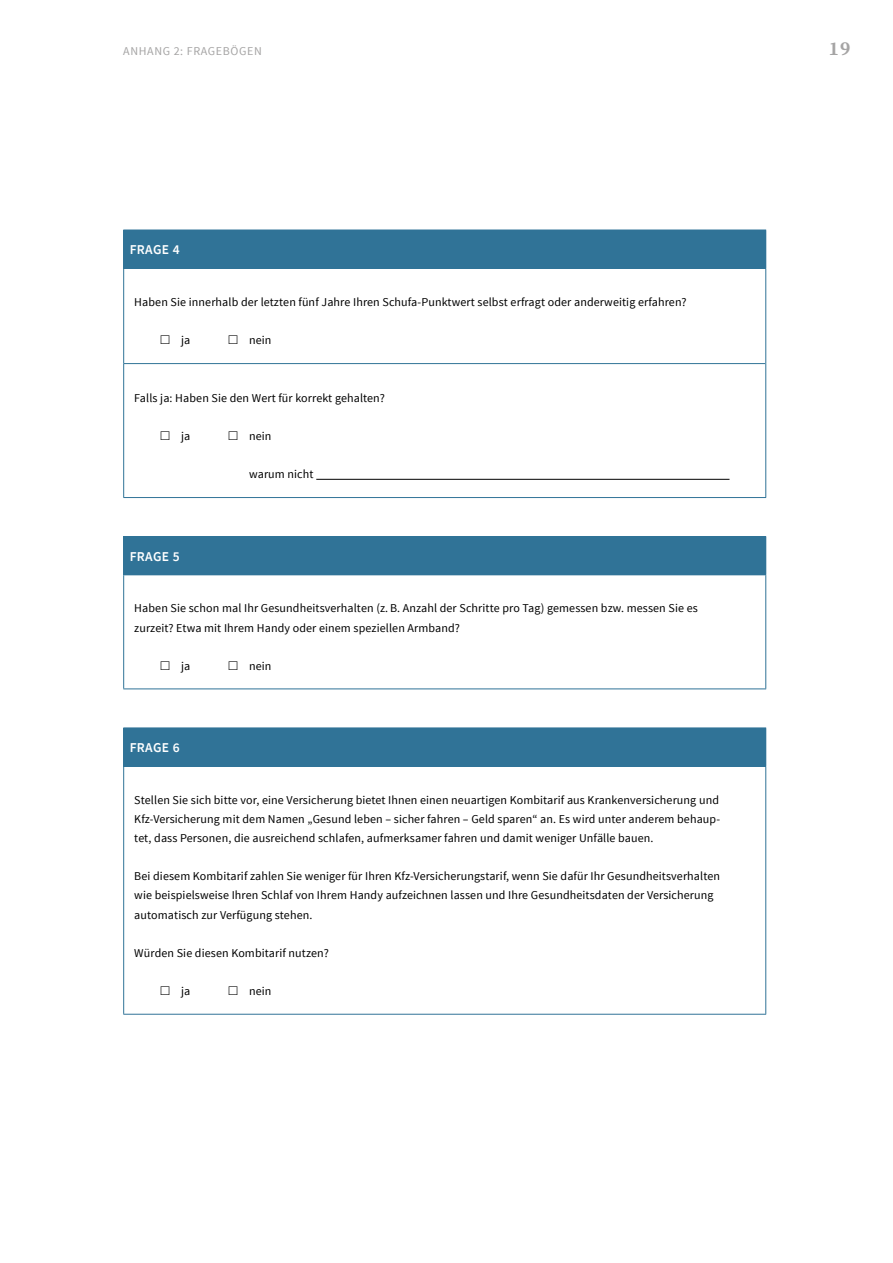
<style>
.page{position:relative;width:893px;height:1263px;background:#fff}
.page>*{position:absolute;margin:0;border:0;box-sizing:border-box;transform-origin:0 0}
.t1{font:700 19.5px "Source Serif Pro";color:#a5a4a4}
.Tab_Sub_-_White{font:600 13.5px "Source Sans Pro";letter-spacing:.025em;color:#fff}
.Tab_-_Copy_-_Fragebogen{font:12px/19.2px "Source Sans Pro";letter-spacing:.01em;color:#000}
.t2{font:12px "Source Sans Pro";color:#a5a4a4}
</style>
<div class="page">
<div style="left:124px;top:230px;width:642px;height:38px;background:#307397"></div>
<hr style="left:765px;top:269px;width:1px;height:95px;background:#307397">
<hr style="left:765px;top:364px;width:1px;height:133px;background:#307397">
<hr style="left:123px;top:363px;width:642px;height:1px;background:#307397">
<hr style="left:123px;top:497px;width:643px;height:1px;background:#307397">
<hr style="left:123px;top:269px;width:1px;height:94px;background:#307397">
<hr style="left:123px;top:364px;width:1px;height:133px;background:#307397">
<hr style="left:123px;top:230px;width:1px;height:38px;background:#307397">
<hr style="left:123px;top:268px;width:643px;height:1px;background:#307397">
<hr style="left:316px;top:479px;width:413px;height:1px;background:#000">
<div style="left:124px;top:536px;width:642px;height:39px;background:#307397"></div>
<hr style="left:765px;top:575px;width:1px;height:113px;background:#307397">
<hr style="left:123px;top:688px;width:643px;height:1px;background:#307397">
<hr style="left:123px;top:575px;width:1px;height:113px;background:#307397">
<hr style="left:123px;top:536px;width:643px;height:1px;background:#307397">
<hr style="left:123px;top:537px;width:1px;height:37px;background:#307397">
<hr style="left:123px;top:574px;width:643px;height:1px;background:#307397">
<div style="left:124px;top:728px;width:642px;height:38px;background:#307397"></div>
<hr style="left:765px;top:766px;width:1px;height:248px;background:#307397">
<hr style="left:123px;top:1014px;width:643px;height:1px;background:#307397">
<hr style="left:123px;top:766px;width:1px;height:248px;background:#307397">
<hr style="left:123px;top:727px;width:643px;height:1px;background:#307397">
<hr style="left:123px;top:728px;width:1px;height:38px;background:#307397">
<hr style="left:123px;top:766px;width:643px;height:1px;background:#307397">
<p class="t2" style="left:123px;top:44px;width:16px">Anhang</p>
<p class="t2" style="left:174px;top:44px;width:29px">2: Fragebögen</p>
<h1 class="t1" style="left:829px;top:37px;width:23px">19</h1>
<h3 class="Tab_Sub_-_White" style="left:130px;top:241px;width:51px">FRAGE 4</h3>
<p class="Tab_-_Copy_-_Fragebogen" style="left:134px;top:293px;width:554px">Haben Sie innerhalb der letzten fünf Jahre Ihren Schufa-Punktwert selbst erfragt oder anderweitig erfahren?</p>
<p class="Tab_-_Copy_-_Fragebogen" style="left:181px;top:331px;width:11px">ja</p>
<p class="Tab_-_Copy_-_Fragebogen" style="left:249px;top:331px;width:24px">nein</p>
<p class="Tab_-_Copy_-_Fragebogen" style="left:134px;top:388px;width:252px">Falls ja: Haben Sie den Wert für korrekt gehalten?</p>
<p class="Tab_-_Copy_-_Fragebogen" style="left:181px;top:427px;width:11px">ja</p>
<p class="Tab_-_Copy_-_Fragebogen" style="left:249px;top:427px;width:24px">nein</p>
<p class="Tab_-_Copy_-_Fragebogen" style="left:249px;top:465px;width:66px">warum nicht</p>
<h3 class="Tab_Sub_-_White" style="left:130px;top:547px;width:51px">FRAGE 5</h3>
<p class="Tab_-_Copy_-_Fragebogen" style="left:134px;top:599px;width:565px">Haben Sie schon mal Ihr Gesundheitsverhalten (z.B. Anzahl der Schritte pro Tag) gemessen bzw. messen Sie es zurzeit? Etwa mit Ihrem Handy oder einem speziellen Armband?</p>
<p class="Tab_-_Copy_-_Fragebogen" style="left:181px;top:656px;width:11px">ja</p>
<p class="Tab_-_Copy_-_Fragebogen" style="left:249px;top:656px;width:24px">nein</p>
<h3 class="Tab_Sub_-_White" style="left:130px;top:739px;width:51px">FRAGE 6</h3>
<p class="Tab_-_Copy_-_Fragebogen" style="left:134px;top:790px;width:587px;text-align:justify">Stellen Sie sich bitte vor, eine Versicherung bietet Ihnen einen neuartigen Kombitarif aus Krankenversicherung und Kfz-Versicherung mit dem Namen „Gesund leben – sicher fahren – Geld sparen“ an. Es wird unter anderem behaup&shy;tet, dass Personen, die ausreichend schlafen, aufmerksamer fahren und damit weniger Unfälle bauen.</p>
<p class="Tab_-_Copy_-_Fragebogen" style="left:134px;top:867px;width:587px">Bei diesem Kombitarif zahlen Sie weniger für Ihren Kfz-Versicherungstarif, wenn Sie dafür Ihr Gesundheitsverhalten wie beispielsweise Ihren Schlaf von Ihrem Handy aufzeichnen lassen und Ihre Gesundheitsdaten der Versicherung automatisch zur Verfügung stehen.</p>
<p class="Tab_-_Copy_-_Fragebogen" style="left:134px;top:943px;width:196px">Würden Sie diesen Kombitarif nutzen?</p>
<p class="Tab_-_Copy_-_Fragebogen" style="left:181px;top:982px;width:11px">ja</p>
<p class="Tab_-_Copy_-_Fragebogen" style="left:249px;top:982px;width:24px">nein</p>
</div>
